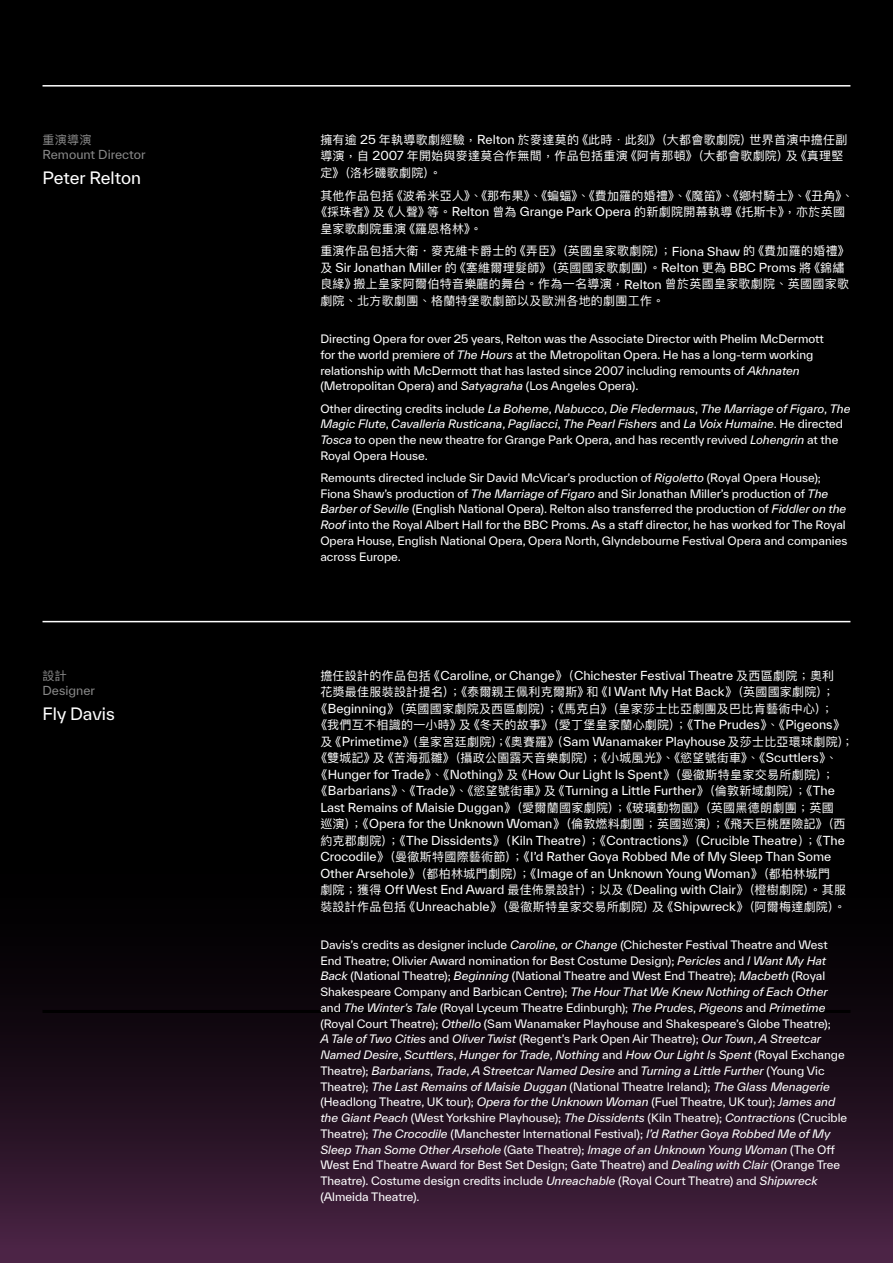
<style>
.page{position:relative;width:893px;height:1263px;background:#000}
.page>*{position:absolute;margin:0;border:0;box-sizing:border-box;transform-origin:0 0}
.t1{font:16.5px "TWK Everett";color:#fff}
.t2{font:12px/16.5px "Ping Fang HK";letter-spacing:.025em;color:#fff}
.t3{font:12px/16.5px "TWK Everett";color:#fff}
.t4{font:12px "TWK Everett";color:#898989}
.t5{font:12px "Ping Fang HK";letter-spacing:.025em;color:#898989}
.t6{font:11.25px/15.8px "TWK Everett";color:#fff}
.t7{font:italic 11.25px/15.8px "TWK Everett";color:#fff}
.s1{font-family:"TWK Everett"}
.s2{font-family:"Ping Fang HK"}
.s3{font-style:italic}
.s4{font-style:normal}
</style>
<div class="page">
<div style="left:0;top:821px;width:893px;height:442px;background:linear-gradient(to bottom,#000,#43203d)"></div>
<hr style="left:43px;top:1010px;width:807px;height:3px;background:#000">
<hr style="left:43px;top:85px;width:807px;height:2px;background:#fff">
<hr style="left:43px;top:621px;width:807px;height:1px;background:#fff">
<p class="t5" style="left:43px;top:132px;width:50px">重演導演</p>
<p class="t4" style="left:43px;top:146px;width:104px">Remount Director</p>
<h1 class="t1" style="left:43px;top:167px;width:100px">Peter Relton</h1>
<p class="t5" style="left:43px;top:668px;width:26px">設計</p>
<p class="t4" style="left:43px;top:682px;width:54px">Designer</p>
<h1 class="t1" style="left:43px;top:702px;width:74px">Fly Davis</h1>
<p class="t2" style="left:320px;top:131px;width:529px">擁有逾 <span class="s1">25</span> 年執導歌劇經驗，<span class="s1">Relton</span> 於麥達莫的《此時．此刻》（大都會歌劇院）世界首演中擔任副導演，自 <span class="s1">2007</span> 年開始與麥達莫合作無間，作品包括重演《阿肯那頓》（大都會歌劇院）及《真理堅定》（洛杉磯歌劇院）。</p>
<p class="t2" style="left:320px;top:187px;width:535px">其他作品包括《波希米亞人》、《那布果》、《蝙蝠》、《費加羅的婚禮》、《魔笛》、《鄉村騎士》、《丑角》、</p>
<p class="t2" style="left:316px;top:203px;width:531px">《採珠者》及《人聲》等。<span class="s1">Relton</span> 曾為 <span class="s1">Grange Park Opera</span> 的新劇院開幕執導《托斯卡》，亦於英國</p>
<p class="t2" style="left:320px;top:220px;width:163px">皇家歌劇院重演《羅恩格林》。</p>
<p class="t2" style="left:320px;top:243px;width:531px">重演作品包括大衛 ‧ 麥克維卡爵士的《弄臣》（英國皇家歌劇院）；<span class="s1">Fiona Shaw</span> 的《費加羅的婚禮》</p>
<p class="t3" style="left:320px;top:259px;width:526px"><span class="s2">及</span> Sir Jonathan Miller <span class="s2">的《塞維爾理髮師》（英國國家歌劇團）。</span>Relton <span class="s2">更為</span> BBC Proms <span class="s2">將《錦繡</span></p>
<p class="t2" style="left:320px;top:276px;width:530px">良緣》搬上皇家阿爾伯特音樂廳的舞台。作為一名導演，<span class="s1">Relton</span> 曾於英國皇家歌劇院、英國國家歌劇院、北方歌劇團、格蘭特堡歌劇節以及歐洲各地的劇團工作。</p>
<p class="t6" style="left:320px;top:331px;width:505px">Directing Opera for over 25 years, Relton was the Associate Director with Phelim McDermott for the world premiere of <span class="s3">The Hours</span> at the Metropolitan Opera. He has a long-term working relationship with McDermott that has lasted since 2007 including remounts of <span class="s3">Akhnaten </span>(Metropolitan Opera) and <span class="s3">Satyagraha</span> (Los Angeles Opera).</p>
<p class="t7" style="left:320px;top:400px;width:532px"><span class="s4">Other directing credits include</span> La Boheme<span class="s4">,</span> Nabucco<span class="s4">,</span> Die Fledermaus<span class="s4">,</span> The Marriage of Figaro<span class="s4">,</span> The Magic Flute<span class="s4">,</span> Cavalleria Rusticana<span class="s4">,</span> Pagliacci<span class="s4">,</span> The Pearl Fishers <span class="s4">and</span> La Voix Humaine<span class="s4">. He directed </span>Tosca <span class="s4">to open the new theatre for Grange Park Opera, and has recently revived</span> Lohengrin <span class="s4">at the Royal Opera House.</span></p>
<p class="t6" style="left:320px;top:470px;width:528px">Remounts directed include Sir David McVicar’s production of <span class="s3">Rigoletto</span> (Royal Opera House); Fiona Shaw’s production of <span class="s3">The Marriage of Figaro</span> and Sir Jonathan Miller’s production of <span class="s3">The Barber of Seville</span> (English National Opera). Relton also transferred the production of <span class="s3">Fiddler on the Roof</span> into the Royal Albert Hall for the BBC Proms. As a staff director, he has worked for The Royal Opera House, English National Opera, Opera North, Glyndebourne Festival Opera and companies across Europe.</p>
<p class="t3" style="left:320px;top:667px;width:515px"><span class="s2">擔任設計的作品包括《</span>Caroline, or Change<span class="s2">》（</span>Chichester Festival Theatre <span class="s2">及西區劇院；奧利</span></p>
<p class="t2" style="left:316px;top:683px;width:531px;text-indent:5px">花獎最佳服裝設計提名）；《泰爾親王佩利克爾斯》和《<span class="s1">I Want My Hat Back</span>》（英國國家劇院）；《<span class="s1">Beginning</span>》（英國國家劇院及西區劇院）；《馬克白》（皇家莎士比亞劇團及巴比肯藝術中心）；《我們互不相識的一小時》及《冬天的故事》（愛丁堡皇家蘭心劇院）；《<span class="s1">The Prudes</span>》、《<span class="s1">Pigeons</span>》</p>
<p class="t3" style="left:320px;top:733px;width:535px"><span class="s2">及《</span>Primetime<span class="s2">》（皇家宮廷劇院）；《奧賽羅》（</span>Sam Wanamaker Playhouse<span class="s2">及莎士比亞環球劇院）；</span></p>
<p class="t2" style="left:316px;top:749px;width:524px">《雙城記》及《苦海孤雛》（攝政公園露天音樂劇院）；《小城風光》、《慾望號街車》、《<span class="s1">Scuttlers</span>》、</p>
<p class="t3" style="left:316px;top:766px;width:521px"><span class="s2">《</span>Hunger for Trade<span class="s2">》、《</span>Nothing<span class="s2">》及《</span>How Our Light Is Spent<span class="s2">》（曼徹斯特皇家交易所劇院）；《</span>Barbarians<span class="s2">》、《</span>Trade<span class="s2">》、《慾望號街車》及《</span>Turning a Little Further<span class="s2">》（倫敦新域劇院）；《</span>The</p>
<p class="t2" style="left:320px;top:799px;width:527px"><span class="s1">Last Remains of Maisie Duggan</span>》（愛爾蘭國家劇院）；《玻璃動物園》（英國黑德朗劇團；英國巡演）；《<span class="s1">Opera for the Unknown Woman</span>》（倫敦燃料劇團；英國巡演）；《飛天巨桃歷險記》（西</p>
<p class="t3" style="left:320px;top:832px;width:527px"><span class="s2">約克郡劇院）；《</span>The Dissidents<span class="s2">》（</span>Kiln Theatre<span class="s2">）；《</span>Contractions<span class="s2">》（</span>Crucible Theatre<span class="s2">）；《</span>The Crocodile<span class="s2">》（曼徹斯特國際藝術節）；《</span>I’d Rather Goya Robbed Me of My Sleep Than Some Other Arsehole<span class="s2">》（都柏林城門劇院）；《</span>Image of an Unknown Young Woman<span class="s2">》（都柏林城門<br>劇院；獲得</span> Off West End Award <span class="s2">最佳佈景設計）；以及《</span>Dealing with Clair<span class="s2">》（橙樹劇院）。其服</span></p>
<p class="t2" style="left:320px;top:898px;width:527px">裝設計作品包括《<span class="s1">Unreachable</span>》（曼徹斯特皇家交易所劇院）及《<span class="s1">Shipwreck</span>》（阿爾梅達劇院）。</p>
<p class="t6" style="left:320px;top:936px;width:528px">Davis’s credits as designer include <span class="s3">Caroline, or Change</span> (Chichester Festival Theatre and West End Theatre; Olivier Award nomination for Best Costume Design); <span class="s3">Pericles</span> and <span class="s3">I Want My Hat Back</span> (National Theatre); <span class="s3">Beginning</span> (National Theatre and West End Theatre); <span class="s3">Macbeth</span> (Royal Shakespeare Company and Barbican Centre); <span class="s3">The Hour That We Knew Nothing of Each Other </span>and <span class="s3">The Winter’s Tale</span> (Royal Lyceum Theatre Edinburgh); <span class="s3">The Prudes</span>, <span class="s3">Pigeons</span> and <span class="s3">Primetime </span>(Royal Court Theatre); <span class="s3">Othello</span> (Sam Wanamaker Playhouse and Shakespeare’s Globe Theatre);<br><span class="s3">A Tale of Two Cities</span> and <span class="s3">Oliver Twist</span> (Regent’s Park Open Air Theatre); <span class="s3">Our Town</span>, <span class="s3">A Streetcar Named Desire</span>, <span class="s3">Scuttlers</span>, <span class="s3">Hunger for Trade</span>, <span class="s3">Nothing</span> and <span class="s3">How Our Light Is Spent</span> (Royal Exchange Theatre); <span class="s3">Barbarians</span>, <span class="s3">Trade</span>, <span class="s3">A Streetcar Named Desire</span> and <span class="s3">Turning a Little Further</span> (Young Vic Theatre); <span class="s3">The Last Remains of Maisie Duggan</span> (National Theatre Ireland); <span class="s3">The Glass Menagerie </span>(Headlong Theatre, UK tour); <span class="s3">Opera for the Unknown Woman</span> (Fuel Theatre, UK tour); <span class="s3">James and the Giant Peach</span> (West Yorkshire Playhouse); <span class="s3">The Dissidents</span> (Kiln Theatre); <span class="s3">Contractions</span> (Crucible Theatre); <span class="s3">The Crocodile</span> (Manchester International Festival); <span class="s3">I’d Rather Goya Robbed Me of My Sleep Than Some Other Arsehole</span> (Gate Theatre); <span class="s3">Image of an Unknown Young Woman</span> (The Off West End Theatre Award for Best Set Design; Gate Theatre) and <span class="s3">Dealing with Clair</span> (Orange Tree Theatre). Costume design credits include <span class="s3">Unreachable</span> (Royal Court Theatre) and <span class="s3">Shipwreck </span>(Almeida Theatre).</p>
</div>
